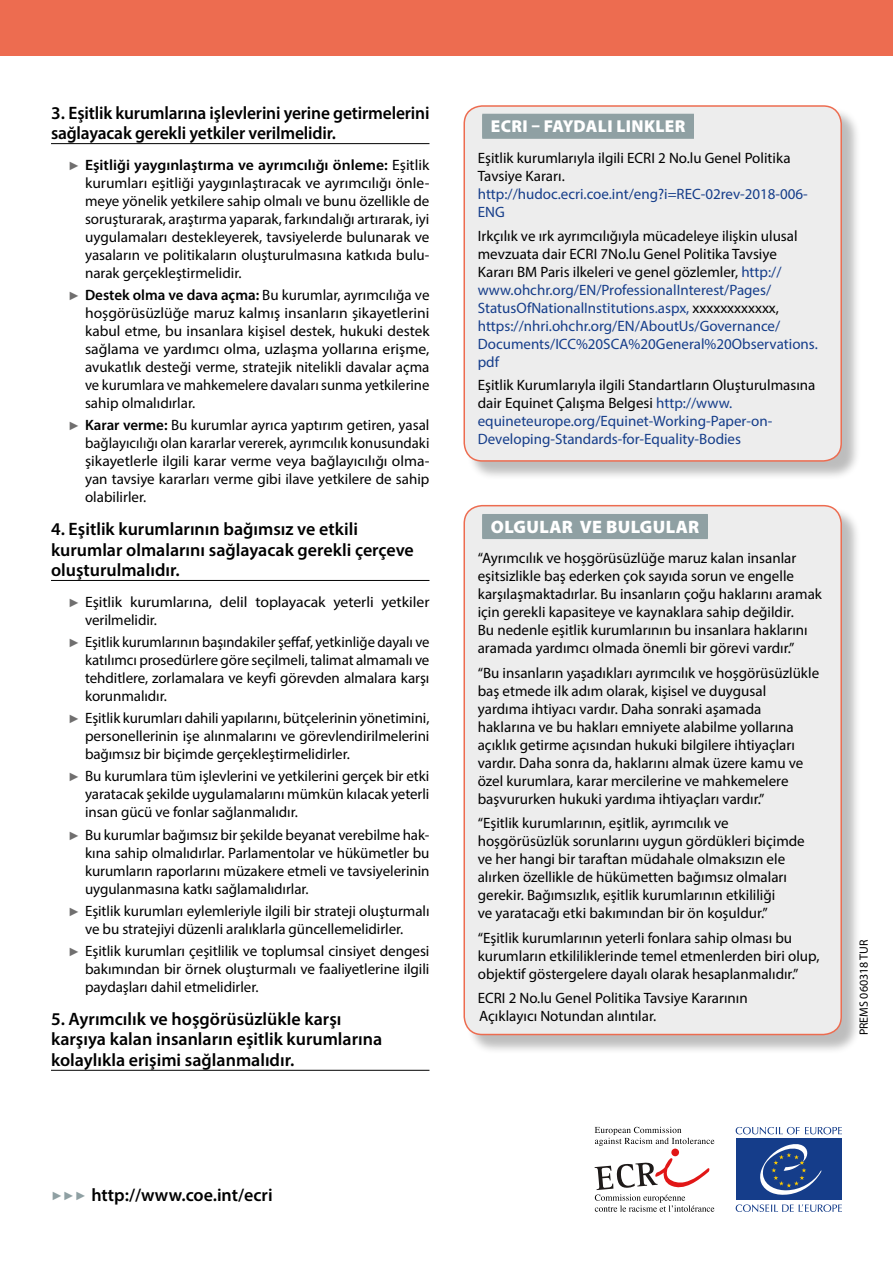
<style>
.page{position:relative;width:893px;height:1263px;background:#fff}
.page>*{position:absolute;margin:0;border:0;box-sizing:border-box;transform-origin:0 0}
.t1{font:600 18px/20.2px "Myriad Pro";color:#000}
.t2{font:900 18px "Myriad Pro";letter-spacing:.02em;color:#fff}
.t3{font:900 17.25px "Myriad Pro";letter-spacing:.02em;color:#fff}
.t4{font:15px/18px "Myriad Pro";color:#000;text-align:justify}
.t5{font:15px/18px "Myriad Pro";color:#153d8a}
.t6{font:15px/18px "Myriad Pro";color:#000;text-align:justify;scale:1.04 1}
.t7{font:15px/18px "Myriad Pro";color:#000;scale:1.05 1}
.t8{font:12px "Myriad Pro";color:#000}
.s1{font-family:"Arial";font-size:12px;color:#706f6f}
.s2{font-weight:600}
.s3{font-family:"Arial";font-weight:400;font-size:12px;color:#8fa0a3}
.s4{color:#000}
</style>
<div class="page">
<hr style="left:51px;top:143px;width:378px;height:1px;background:#000">
<hr style="left:51px;top:580px;width:378px;height:1px;background:#000">
<hr style="left:51px;top:1070px;width:378px;height:1px;background:#000">
<div style="left:0;top:0;width:893px;height:55px;background:#ed6c50"></div>
<svg style="left:595px;top:1127px;width:119px;height:19px"></svg>
<div style="left:671px;top:1148px;width:8px;height:8px;background:#e11717;border-radius:50%"></div>
<svg style="left:595px;top:1158px;width:119px;height:54px"></svg>
<svg style="left:736px;top:1127px;width:106px;height:7px"></svg>
<svg style="left:736px;top:1204px;width:106px;height:8px"></svg>
<div style="left:736px;top:1139px;width:106px;height:61px;background:#153d8a"></div>
<svg style="left:760px;top:1144px;width:62px;height:51px"></svg>
<div style="left:465px;top:507px;width:396px;height:547px;background:#000;opacity:.26"></div>
<div style="left:464px;top:506px;width:377px;height:528px;background:#ededed;border-radius:18px"></div>
<div style="left:482px;top:515px;width:226px;height:24px;background:#8fa0a3"></div>
<div style="left:482px;top:514px;width:226px;height:24px;background:#8fa0a3"></div>
<div style="left:463px;top:505px;width:379px;height:530px;border:2px solid #ed6c50;border-radius:18px"></div>
<div style="left:465px;top:107px;width:396px;height:374px;background:#000;opacity:.26"></div>
<div style="left:464px;top:106px;width:377px;height:355px;background:#ededed;border-radius:18px"></div>
<div style="left:482px;top:115px;width:212px;height:24px;background:#9fadaf"></div>
<div style="left:482px;top:114px;width:212px;height:24px;background:#8fa0a3"></div>
<div style="left:463px;top:105px;width:379px;height:357px;border:2px solid #ed6c50;border-radius:18px"></div>
<p class="t1" style="left:51px;top:102px;width:380px">3. Eşitlik kurumlarına işlevlerini yerine getirmelerini sağlayacak gerekli yetkiler verilmelidir.</p>
<p class="t6" style="left:85px;top:155px;width:333px;text-indent:-17px"><span class="s1">►</span> <span class="s2">Eşitliği yaygınlaştırma ve ayrımcılığı önleme:</span> Eşitlik kurumları eşitliği yaygınlaştıracak ve ayrımcılığı önle&shy;meye yönelik yetkilere sahip olmalı ve bunu özellikle de soruşturarak, araştırma yaparak, farkındalığı artırarak, iyi uygulamaları destekleyerek, tavsiyelerde bulunarak ve yasaların ve politikaların oluşturulmasına katkıda bulu&shy;narak gerçekleştirmelidir.</p>
<p class="t4" style="left:85px;top:286px;width:346px;text-indent:-17px"><span class="s1">►</span> <span class="s2">Destek olma ve dava açma:</span> Bu kurumlar, ayrımcılığa ve hoşgörüsüzlüğe maruz kalmış insanların şikayetlerini kabul etme, bu insanlara kişisel destek, hukuki destek sağlama ve yardımcı olma, uzlaşma yollarına erişme, avukatlık desteği verme, stratejik nitelikli davalar açma ve kurumlara ve mahkemelere davaları sunma yetkilerine sahip olmalıdırlar.</p>
<p class="t4" style="left:85px;top:416px;width:346px;text-indent:-17px"><span class="s1">►</span> <span class="s2">Karar verme:</span> Bu kurumlar ayrıca yaptırım getiren, yasal bağlayıcılığı olan kararlar vererek, ayrımcılık konusundaki şikayetlerle ilgili karar verme veya bağlayıcılığı olma&shy;yan tavsiye kararları verme gibi ilave yetkilere de sahip olabilirler.</p>
<p class="t1" style="left:51px;top:519px;width:364px">4. Eşitlik kurumlarının bağımsız ve etkili kurumlar olmalarını sağlayacak gerekli çerçeve oluşturulmalıdır.</p>
<p class="t7" style="left:85px;top:592px;width:330px;text-indent:-17px"><span class="s1">►</span> Eşitlik kurumlarına, delil toplayacak yeterli yetkiler verilmelidir.</p>
<p class="t4" style="left:85px;top:632px;width:346px;text-indent:-17px"><span class="s1">►</span> Eşitlik kurumlarının başındakiler şeffaf, yetkinliğe dayalı ve katılımcı prosedürlere göre seçilmeli, talimat almamalı ve tehditlere, zorlamalara ve keyfi görevden almalara karşı korunmalıdır.</p>
<p class="t4" style="left:85px;top:709px;width:346px;text-indent:-17px"><span class="s1">►</span> Eşitlik kurumları dahili yapılarını, bütçelerinin yönetimini, personellerinin işe alınmalarını ve görevlendirilmelerini bağımsız bir biçimde gerçekleştirmelidirler.</p>
<p class="t4" style="left:85px;top:767px;width:346px;text-indent:-17px"><span class="s1">►</span> Bu kurumlara tüm işlevlerini ve yetkilerini gerçek bir etki yaratacak şekilde uygulamalarını mümkün kılacak yeterli insan gücü ve fonlar sağlanmalıdır.</p>
<p class="t4" style="left:85px;top:825px;width:346px;text-indent:-17px"><span class="s1">►</span> Bu kurumlar bağımsız bir şekilde beyanat verebilme hak&shy;kına sahip olmalıdırlar. Parlamentolar ve hükümetler bu kurumların raporlarını müzakere etmeli ve tavsiyelerinin uygulanmasına katkı sağlamalıdırlar.</p>
<p class="t4" style="left:85px;top:902px;width:346px;text-indent:-17px"><span class="s1">►</span> Eşitlik kurumları eylemleriyle ilgili bir strateji oluşturmalı ve bu stratejiyi düzenli aralıklarla güncellemelidirler.</p>
<p class="t4" style="left:85px;top:942px;width:346px;text-indent:-17px"><span class="s1">►</span> Eşitlik kurumları çeşitlilik ve toplumsal cinsiyet dengesi bakımından bir örnek oluşturmalı ve faaliyetlerine ilgili paydaşları dahil etmelidirler.</p>
<p class="t1" style="left:51px;top:1008px;width:333px">5. Ayrımcılık ve hoşgörüsüzlükle karşı karşıya kalan insanların eşitlik kurumlarına kolaylıkla erişimi sağlanmalıdır.</p>
<p class="t1" style="left:51px;top:1184px;width:223px"><span class="s3">►►►</span> http://www.coe.int/ecri</p>
<p class="t3" style="left:491px;top:115px;width:196px">ECRI – FAYDALI LINKLER</p>
<p class="t4" style="left:478px;top:149px;width:314px">Eşitlik kurumlarıyla ilgili ECRI 2 No.lu Genel Politika<br>Tavsiye Kararı.</p>
<p class="t5" style="left:478px;top:185px;width:332px">http://hudoc.ecri.coe.int/eng?i=REC-02rev-2018-006-<br>ENG</p>
<p class="t5" style="left:478px;top:226px;width:341px"><span class="s4">Irkçılık ve ırk ayrımcılığıyla mücadeleye ilişkin ulusal mevzuata dair ECRI 7No.lu Genel Politika Tavsiye<br>Kararı BM Paris ilkeleri ve genel gözlemler,</span> http:// www.ohchr.org/EN/ProfessionalInterest/Pages/ StatusOfNationalInstitutions.aspx, <span class="s4">xxxxxxxxxxxx, </span>https://nhri.ohchr.org/EN/AboutUs/Governance/ Documents/ICC%20SCA%20General%20Observations. pdf</p>
<p class="t5" style="left:478px;top:376px;width:339px"><span class="s4">Eşitlik Kurumlarıyla ilgili Standartların Oluşturulmasına dair Equinet Çalışma Belgesi</span> http://www. equineteurope.org/Equinet-Working-Paper-on-Developing-Standards-for-Equality-Bodies</p>
<p class="t2" style="left:491px;top:515px;width:210px">OLGULAR VE BULGULAR</p>
<p class="t4" style="left:478px;top:549px;width:346px;text-align:left">“Ayrımcılık ve hoşgörüsüzlüğe maruz kalan insanlar eşitsizlikle baş ederken çok sayıda sorun ve engelle karşılaşmaktadırlar. Bu insanların çoğu haklarını aramak için gerekli kapasiteye ve kaynaklara sahip değildir.<br>Bu nedenle eşitlik kurumlarının bu insanlara haklarını aramada yardımcı olmada önemli bir görevi vardır.”</p>
<p class="t4" style="left:478px;top:663px;width:343px;text-align:left">“Bu insanların yaşadıkları ayrımcılık ve hoşgörüsüzlükle baş etmede ilk adım olarak, kişisel ve duygusal yardıma ihtiyacı vardır. Daha sonraki aşamada haklarına ve bu hakları emniyete alabilme yollarına açıklık getirme açısından hukuki bilgilere ihtiyaçları vardır. Daha sonra da, haklarını almak üzere kamu ve özel kurumlara, karar mercilerine ve mahkemelere başvururken hukuki yardıma ihtiyaçları vardır.”</p>
<p class="t4" style="left:478px;top:814px;width:329px;text-align:left">“Eşitlik kurumlarının, eşitlik, ayrımcılık ve hoşgörüsüzlük sorunlarını uygun gördükleri biçimde ve her hangi bir taraftan müdahale olmaksızın ele alırken özellikle de hükümetten bağımsız olmaları gerekir. Bağımsızlık, eşitlik kurumlarının etkililiği<br>ve yaratacağı etki bakımından bir ön koşuldur.”</p>
<p class="t4" style="left:478px;top:928px;width:343px;text-align:left">“Eşitlik kurumlarının yeterli fonlara sahip olması bu kurumların etkililiklerinde temel etmenlerden biri olup, objektif göstergelere dayalı olarak hesaplanmalıdır.”</p>
<p class="t4" style="left:478px;top:989px;width:272px">ECRI 2 No.lu Genel Politika Tavsiye Kararının<br>Açıklayıcı Notundan alıntılar.</p>
<p class="t8" style="left:856px;top:1035px;width:98px;rotate:-90deg">PREMS 060318 TUR</p>
</div>
